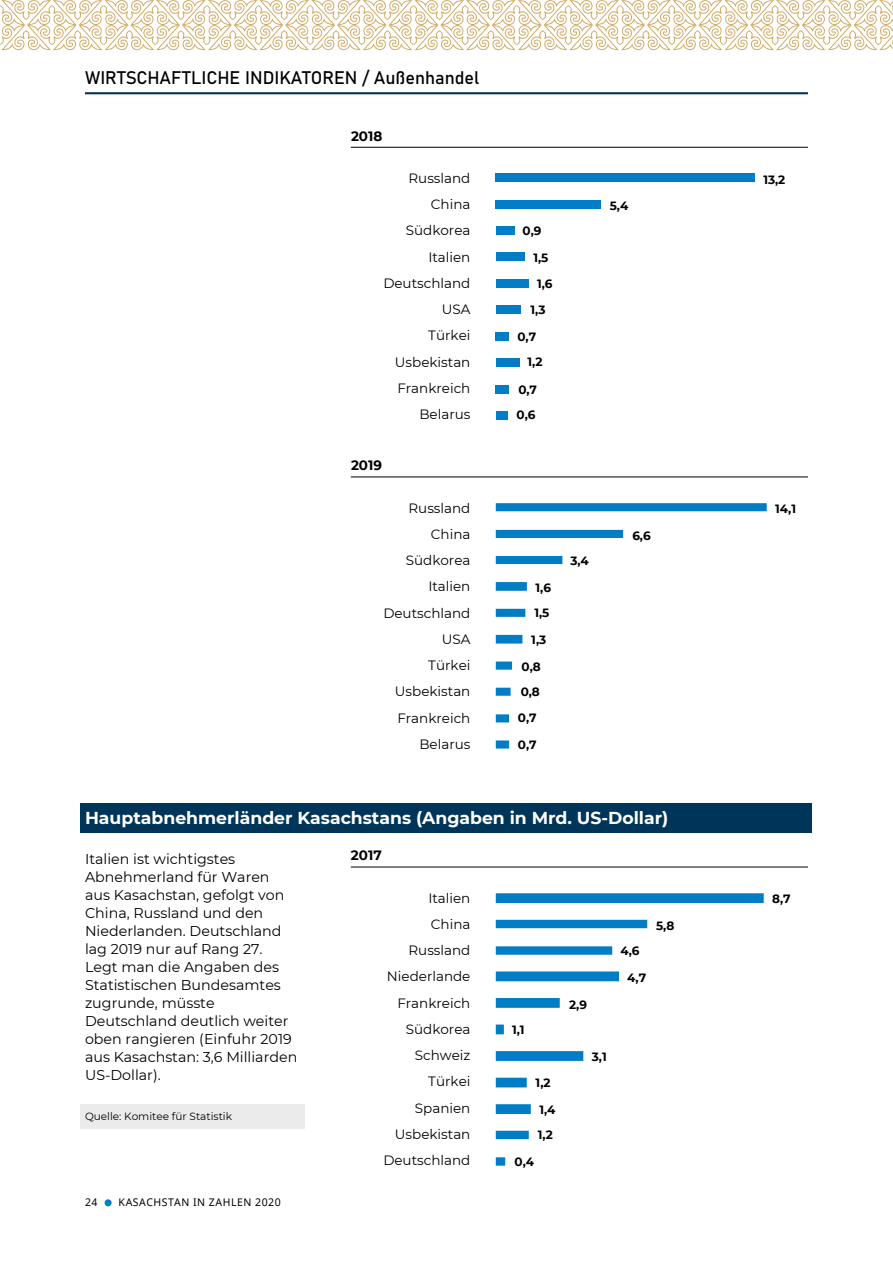
<style>
.page{position:relative;width:893px;height:1263px;background:#fff}
.page>*{position:absolute;margin:0;border:0;box-sizing:border-box;transform-origin:0 0}
.t1{font:18px "Bahnschrift";color:#000}
.t2{font:700 17.25px "Montserrat";color:#fff}
.t3{font:14.25px/18px "Montserrat";color:#000}
.t4{font:13.5px/26.2px "Montserrat";color:#000;text-align:right}
.t5{font:700 13.5px "Montserrat";color:#000}
.t6{font:700 12px/25px "Montserrat";color:#000}
.t7{font:10.5px "Montserrat";color:#000}
.t8{font:10.5px "Noto Sans";letter-spacing:.05em;color:#000}
</style>
<div class="page">
<div style="left:105px;top:1199px;width:7px;height:7px;background:#007dc5;border-radius:50%"></div>
<hr style="left:85px;top:92px;width:723px;height:2px;background:#00355a">
<svg style="left:0;top:0;width:893px;height:50px"></svg>
<div style="left:81px;top:1104px;width:224px;height:25px;background:#ebebec"></div>
<hr style="left:351px;top:147px;width:457px;height:1px;background:#000">
<hr style="left:351px;top:477px;width:457px;height:1px;background:#000">
<div style="left:81px;top:803px;width:731px;height:30px;background:#00355a"></div>
<div style="left:496px;top:173px;width:259px;height:9px;background:#007dc5"></div>
<div style="left:496px;top:200px;width:105px;height:8px;background:#007dc5"></div>
<div style="left:496px;top:226px;width:18px;height:8px;background:#007dc5"></div>
<div style="left:496px;top:252px;width:29px;height:9px;background:#007dc5"></div>
<div style="left:496px;top:279px;width:33px;height:8px;background:#007dc5"></div>
<div style="left:496px;top:305px;width:25px;height:9px;background:#007dc5"></div>
<div style="left:496px;top:332px;width:13px;height:8px;background:#007dc5"></div>
<div style="left:496px;top:358px;width:23px;height:8px;background:#007dc5"></div>
<div style="left:496px;top:385px;width:13px;height:8px;background:#007dc5"></div>
<div style="left:496px;top:411px;width:12px;height:8px;background:#007dc5"></div>
<svg style="left:496px;top:503px;width:271px;height:245px"></svg>
<hr style="left:351px;top:867px;width:457px;height:1px;background:#000">
<svg style="left:496px;top:893px;width:268px;height:273px"></svg>
<p class="t1" style="left:85px;top:66px;width:396px">WIRTSCHAFTLICHE INDIKATOREN / Außenhandel</p>
<p class="t5" style="left:351px;top:126px;width:33px">2018</p>
<p class="t4" style="left:383px;top:164px;width:89px">Russland<br>China<br>Südkorea<br>Italien<br>Deutschland<br>USA<br>Türkei<br>Usbekistan<br>Frankreich<br>Belarus</p>
<p class="t5" style="left:351px;top:456px;width:33px">2019</p>
<p class="t4" style="left:383px;top:494px;width:89px">Russland<br>China<br>Südkorea<br>Italien<br>Deutschland<br>USA<br>Türkei<br>Usbekistan<br>Frankreich<br>Belarus</p>
<p class="t6" style="left:523px;top:217px;width:20px">0,9</p>
<p class="t6" style="left:533px;top:244px;width:21px;line-height:25.5px;text-align:center">1,5<br>1,6</p>
<p class="t6" style="left:530px;top:297px;width:16px">1,3</p>
<p class="t6" style="left:527px;top:324px;width:16px;text-indent:-10px">0,7<br>1,2</p>
<p class="t6" style="left:517px;top:377px;width:22px">0,7<br>0,6</p>
<p class="t6" style="left:610px;top:193px;width:20px">5,4</p>
<p class="t6" style="left:534px;top:574px;width:18px;line-height:25.5px">1,6<br>1,5</p>
<p class="t6" style="left:531px;top:627px;width:16px">1,3</p>
<p class="t6" style="left:521px;top:653px;width:22px">0,8<br>0,8</p>
<p class="t6" style="left:518px;top:705px;width:20px">0,7</p>
<p class="t6" style="left:518px;top:731px;width:20px">0,7</p>
<p class="t6" style="left:570px;top:547px;width:20px">3,4</p>
<p class="t6" style="left:632px;top:522px;width:20px">6,6</p>
<p class="t2" style="left:85px;top:805px;width:585px">Hauptabnehmerländer Kasachstans (Angaben in Mrd. US-Dollar)</p>
<p class="t3" style="left:85px;top:849px;width:214px">Italien ist wichtigstes<br>Abnehmerland für Waren aus Kasachstan, gefolgt von<br>China, Russland und den<br>Niederlanden. Deutschland lag 2019 nur auf Rang 27.<br>Legt man die Angaben des<br>Statistischen Bundesamtes zugrunde, müsste<br>Deutschland deutlich weiter oben rangieren (Einfuhr 2019 aus Kasachstan: 3,6 Milliarden<br>US-Dollar).</p>
<p class="t7" style="left:85px;top:1109px;width:149px">Quelle: Komitee für Statistik</p>
<p class="t5" style="left:351px;top:846px;width:32px">2017</p>
<p class="t4" style="left:383px;top:884px;width:89px">Italien<br>China<br>Russland<br>Niederlande<br>Frankreich<br>Südkorea<br>Schweiz<br>Türkei<br>Spanien<br>Usbekistan<br>Deutschland</p>
<p class="t6" style="left:656px;top:912px;width:20px">5,8</p>
<p class="t6" style="left:620px;top:937px;width:21px">4,6</p>
<p class="t6" style="left:627px;top:964px;width:20px">4,7</p>
<p class="t6" style="left:569px;top:991px;width:19px">2,9</p>
<p class="t6" style="left:512px;top:1017px;width:14px">1,1</p>
<p class="t6" style="left:592px;top:1043px;width:16px">3,1</p>
<p class="t6" style="left:536px;top:1070px;width:16px">1,2</p>
<p class="t6" style="left:538px;top:1096px;width:19px">1,4<br>1,2</p>
<p class="t6" style="left:514px;top:1148px;width:21px">0,4</p>
<p class="t8" style="left:85px;top:1195px;width:14px">24</p>
<p class="t8" style="left:119px;top:1195px;width:164px">KASACHSTAN IN ZAHLEN 2020</p>
<p class="t6" style="left:763px;top:166px;width:24px">13,2</p>
<p class="t6" style="left:775px;top:496px;width:22px">14,1</p>
<p class="t6" style="left:772px;top:886px;width:20px">8,7</p>
</div>
